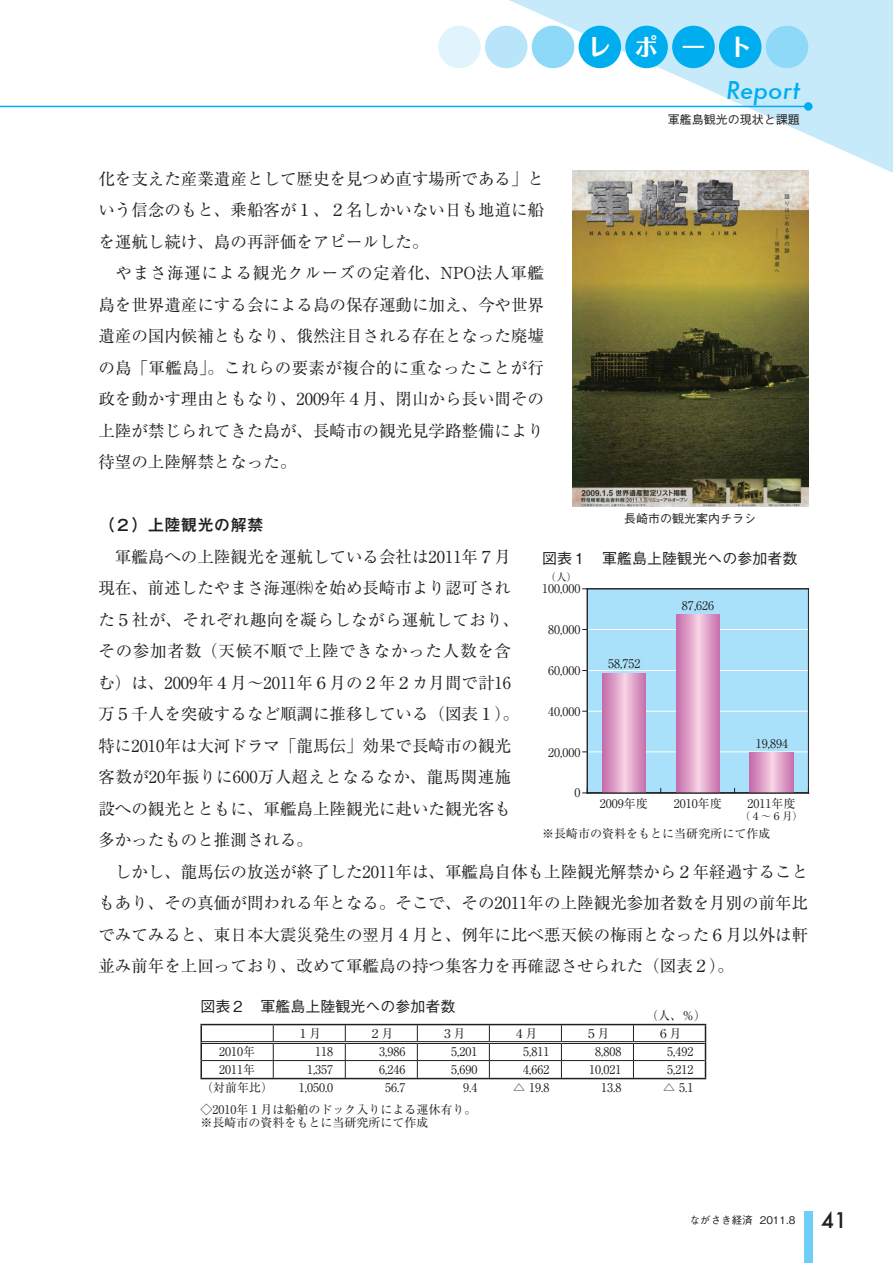
<style>
.page{position:relative;width:893px;height:1263px;background:#fff}
.page>*{position:absolute;margin:0;border:0;box-sizing:border-box;transform-origin:0 0}
.t1{font:italic 500 24px "Futura";color:#00aeef}
.t2{font:24px "Folk Pro Bold 90 pv RKSJ H";color:#fff}
.t3{font:16.5px/31.5px "Ryumin Pro Regular 90 pv RKSJ H";color:#231f20}
.t4{font:15px "Gothic BBB Pro Medium 90 pv RKSJ H";color:#231f20}
.t5{font:12px/13.5px "Ryumin Pro Regular 90 pv RKSJ H";color:#231f20}
.t6{font:12px "Gothic BBB Pro Medium 90 pv RKSJ H";color:#231f20}
.t7{font:10.5px "Gothic BBB Pro Medium 90 pv RKSJ H";color:#231f20}
.t8{font:10.5px "Ryumin Pro Regular 90 pv RKSJ H";color:#231f20}
.s1{font-family:"Mi Go MB1 Std De Bold 90 pv RKSJ H"}
.s2{font-family:"Futura";font-weight:500;font-size:21px}
</style>
<div class="page">
<svg style="left:480px;top:0;width:412px;height:179px"></svg>
<div style="left:765px;top:26px;width:43px;height:42px;background:#8ed8f8;border-radius:50%"></div>
<div style="left:719px;top:26px;width:42px;height:42px;background:#00aeef;border-radius:50%"></div>
<div style="left:672px;top:26px;width:42px;height:42px;background:#00aeef;border-radius:50%"></div>
<div style="left:625px;top:26px;width:43px;height:42px;background:#00aeef;border-radius:50%"></div>
<div style="left:578px;top:26px;width:43px;height:42px;background:#00aeef;border-radius:50%"></div>
<div style="left:531px;top:26px;width:43px;height:42px;background:#8ed8f8;border-radius:50%"></div>
<div style="left:485px;top:26px;width:42px;height:42px;background:#b9e5fb;border-radius:50%"></div>
<div style="left:438px;top:26px;width:42px;height:42px;background:#e1f4fd;border-radius:50%"></div>
<div style="left:804px;top:102px;width:8px;height:9px;background:#00aeef;border-radius:50%"></div>
<hr style="left:0;top:106px;width:808px;height:1px;background:#00aeef">
<div style="left:804px;top:1212px;width:8px;height:51px;background:#6dcff6"></div>
<img style="left:572px;top:170px;width:236px;height:336px">
<div style="left:587px;top:589px;width:221px;height:204px;background:#aae1fa"></div>
<hr style="left:587px;top:752px;width:221px;height:1px;background:#fff">
<hr style="left:587px;top:711px;width:221px;height:1px;background:#fff">
<hr style="left:587px;top:670px;width:221px;height:1px;background:#fff">
<hr style="left:587px;top:629px;width:221px;height:1px;background:#fff">
<hr style="left:586px;top:588px;width:223px;height:1px;background:#231f20">
<hr style="left:808px;top:588px;width:1px;height:206px;background:#231f20">
<hr style="left:587px;top:589px;width:221px;height:1px;background:#231f20">
<svg style="left:602px;top:673px;width:43px;height:120px;background:#dc9ec6"></svg>
<svg style="left:676px;top:614px;width:43px;height:179px;background:#dd9ec6"></svg>
<svg style="left:749px;top:752px;width:44px;height:41px;background:#da9cc4"></svg>
<svg style="left:582px;top:788px;width:5px;height:6px"></svg>
<hr style="left:587px;top:588px;width:1px;height:206px;background:#231f20">
<hr style="left:586px;top:793px;width:223px;height:1px;background:#231f20">
<hr style="left:202px;top:1060px;width:143px;height:1px;background:#231f20">
<svg style="left:273px;top:1025px;width:1px;height:53px"></svg>
<hr style="left:345px;top:1060px;width:72px;height:1px;background:#231f20">
<svg style="left:345px;top:1025px;width:1px;height:53px"></svg>
<hr style="left:417px;top:1060px;width:72px;height:1px;background:#231f20">
<svg style="left:417px;top:1025px;width:1px;height:53px"></svg>
<hr style="left:489px;top:1060px;width:72px;height:1px;background:#231f20">
<svg style="left:489px;top:1025px;width:1px;height:53px"></svg>
<hr style="left:561px;top:1060px;width:72px;height:1px;background:#231f20">
<svg style="left:561px;top:1025px;width:1px;height:53px"></svg>
<hr style="left:633px;top:1060px;width:71px;height:1px;background:#231f20">
<svg style="left:633px;top:1025px;width:1px;height:53px"></svg>
<hr style="left:200px;top:1024px;width:73px;height:1px;background:#231f20">
<hr style="left:273px;top:1024px;width:433px;height:1px;background:#231f20">
<svg style="left:200px;top:1025px;width:2px;height:53px"></svg>
<svg style="left:704px;top:1025px;width:2px;height:53px"></svg>
<hr style="left:200px;top:1078px;width:506px;height:1px;background:#231f20">
<hr style="left:202px;top:1041px;width:71px;height:1px;background:#231f20">
<hr style="left:202px;top:1043px;width:71px;height:1px;background:#231f20">
<hr style="left:273px;top:1041px;width:72px;height:1px;background:#231f20">
<hr style="left:273px;top:1043px;width:72px;height:1px;background:#231f20">
<hr style="left:345px;top:1041px;width:72px;height:1px;background:#231f20">
<hr style="left:345px;top:1043px;width:72px;height:1px;background:#231f20">
<hr style="left:417px;top:1041px;width:72px;height:1px;background:#231f20">
<hr style="left:417px;top:1043px;width:72px;height:1px;background:#231f20">
<hr style="left:489px;top:1041px;width:72px;height:1px;background:#231f20">
<hr style="left:489px;top:1043px;width:72px;height:1px;background:#231f20">
<hr style="left:561px;top:1041px;width:72px;height:1px;background:#231f20">
<hr style="left:561px;top:1043px;width:72px;height:1px;background:#231f20">
<hr style="left:633px;top:1041px;width:71px;height:1px;background:#231f20">
<hr style="left:633px;top:1043px;width:71px;height:1px;background:#231f20">
<p class="t2" style="left:634px;top:38px;width:72px">ポ ー</p>
<p class="t2" style="left:588px;top:38px;width:25px">レ</p>
<p class="t2" style="left:728px;top:38px;width:25px">ト</p>
<p class="t3" style="left:98px;top:165px;width:447px">化を支えた産業遺産として歴史を見つめ直す場所である」という信念のもと、乗船客が１、２名しかいない日も地道に船を運航し続け、島の再評価をアピールした。<br>　やまさ海運による観光クルーズの定着化、NPO法人軍艦島を世界遺産にする会による島の保存運動に加え、今や世界遺産の国内候補ともなり、俄然注目される存在となった廃墟の島「軍艦島」。これらの要素が複合的に重なったことが行政を動かす理由ともなり、2009年４月、閉山から長い間その上陸が禁じられてきた島が、長崎市の観光見学路整備により待望の上陸解禁となった。</p>
<p class="t1" style="left:726px;top:74px;width:75px">Report</p>
<p class="t6" style="left:667px;top:115px;width:133px">軍艦島観光の現状と課題</p>
<p class="t6" style="left:624px;top:514px;width:133px">長崎市の観光案内チラシ</p>
<p class="t3" style="left:98px;top:512px;width:711px"><span class="s1">（２）上陸観光の解禁<br></span>　軍艦島への上陸観光を運航している会社は2011年７月<br>現在、前述したやまさ海運㈱を始め長崎市より認可され<br>た５社が、それぞれ趣向を凝らしながら運航しており、<br>その参加者数（天候不順で上陸できなかった人数を含<br>む）は、2009年４月～2011年６月の２年２カ月間で計16<br>万５千人を突破するなど順調に推移している（図表１）。<br>特に2010年は大河ドラマ「龍馬伝」効果で長崎市の観光<br>客数が20年振りに600万人超えとなるなか、龍馬関連施<br>設への観光とともに、軍艦島上陸観光に赴いた観光客も<br>多かったものと推測される。<br>　しかし、龍馬伝の放送が終了した2011年は、軍艦島自体も上陸観光解禁から２年経過することもあり、その真価が問われる年となる。そこで、その2011年の上陸観光参加者数を月別の前年比でみてみると、東日本大震災発生の翌月４月と、例年に比べ悪天候の梅雨となった６月以外は軒並み前年を上回っており、改めて軍艦島の持つ集客力を再確認させられた（図表２）。</p>
<p class="t4" style="left:542px;top:552px;width:257px">図表１　軍艦島上陸観光への参加者数</p>
<p class="t8" style="left:545px;top:573px;width:33px">（人）</p>
<p class="t5" style="left:542px;top:583px;width:40px">100,000</p>
<p class="t5" style="left:682px;top:600px;width:34px">87,626</p>
<p class="t5" style="left:548px;top:625px;width:34px">80,000</p>
<p class="t5" style="left:608px;top:659px;width:34px">58,752</p>
<p class="t5" style="left:548px;top:665px;width:34px">60,000</p>
<p class="t5" style="left:548px;top:706px;width:34px">40,000</p>
<p class="t5" style="left:755px;top:738px;width:34px">19,894</p>
<p class="t5" style="left:548px;top:747px;width:34px">20,000</p>
<p class="t5" style="left:574px;top:788px;width:7px">0</p>
<p class="t5" style="left:600px;top:798px;width:49px">2009年度</p>
<p class="t5" style="left:673px;top:798px;width:49px">2010年度</p>
<p class="t5" style="left:747px;top:798px;width:49px">2011年度</p>
<p class="t8" style="left:740px;top:812px;width:65px">（４～６月）</p>
<p class="t5" style="left:542px;top:829px;width:230px">※長崎市の資料をもとに当研究所にて作成</p>
<p class="t4" style="left:200px;top:1000px;width:256px">図表２　軍艦島上陸観光への参加者数</p>
<p class="t5" style="left:646px;top:1010px;width:61px">（人、％）</p>
<p class="t5" style="left:297px;top:1029px;width:25px">１月</p>
<p class="t5" style="left:369px;top:1029px;width:25px">２月</p>
<p class="t5" style="left:441px;top:1029px;width:25px">３月</p>
<p class="t5" style="left:513px;top:1029px;width:25px">４月</p>
<p class="t5" style="left:585px;top:1029px;width:25px">５月</p>
<p class="t5" style="left:657px;top:1029px;width:25px">６月</p>
<p class="t5" style="left:219px;top:1047px;width:37px">2010年</p>
<p class="t5" style="left:315px;top:1047px;width:19px">118</p>
<p class="t5" style="left:379px;top:1047px;width:28px">3,986</p>
<p class="t5" style="left:451px;top:1047px;width:28px">5,201</p>
<p class="t5" style="left:523px;top:1047px;width:28px">5,811</p>
<p class="t5" style="left:595px;top:1047px;width:28px">8,808</p>
<p class="t5" style="left:667px;top:1047px;width:28px">5,492</p>
<p class="t5" style="left:219px;top:1065px;width:37px">2011年</p>
<p class="t5" style="left:307px;top:1065px;width:28px">1,357</p>
<p class="t5" style="left:379px;top:1065px;width:28px">6,246</p>
<p class="t5" style="left:451px;top:1065px;width:28px">5,690</p>
<p class="t5" style="left:523px;top:1065px;width:28px">4,662</p>
<p class="t5" style="left:589px;top:1065px;width:34px">10,021</p>
<p class="t5" style="left:667px;top:1065px;width:28px">5,212</p>
<p class="t5" style="left:201px;top:1083px;width:73px">（対前年比）</p>
<p class="t5" style="left:299px;top:1083px;width:36px">1,050.0</p>
<p class="t5" style="left:385px;top:1083px;width:22px">56.7</p>
<p class="t5" style="left:463px;top:1083px;width:16px">9.4</p>
<p class="t5" style="left:513px;top:1083px;width:38px">△ 19.8</p>
<p class="t5" style="left:601px;top:1083px;width:22px">13.8</p>
<p class="t5" style="left:663px;top:1083px;width:32px">△ 5.1</p>
<p class="t5" style="left:200px;top:1104px;width:277px">◇2010年１月は船舶のドック入りによる運休有り。※長崎市の資料をもとに当研究所にて作成</p>
<p class="t7" style="left:689px;top:1217px;width:159px">ながさき経済 2011.8 <span class="s2">41</span></p>
</div>
